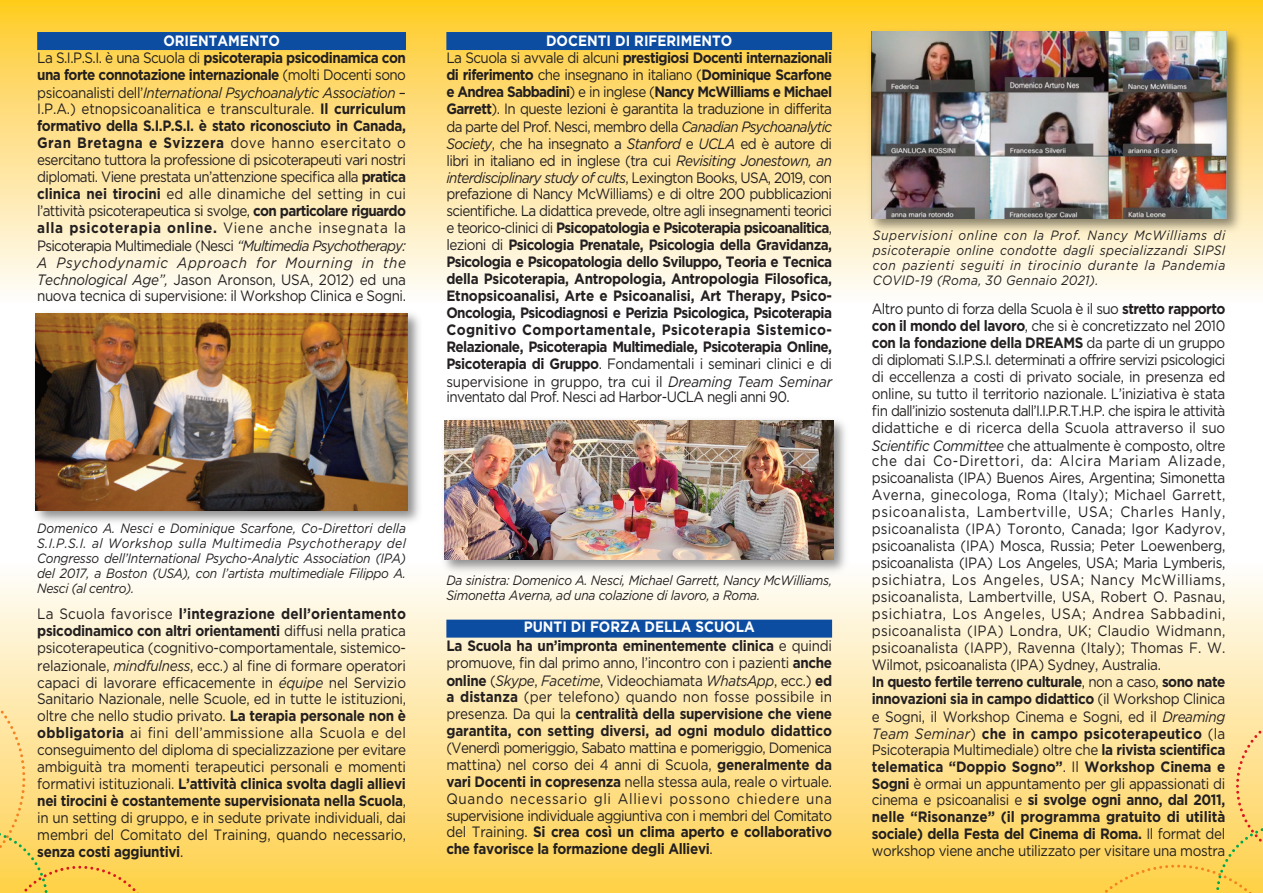
<style>
.page{position:relative;width:1263px;height:893px;background:#fff}
.page>*{position:absolute;margin:0;border:0;box-sizing:border-box;transform-origin:0 0}
.t1{font:15px/17px "Gotham";letter-spacing:-.025em;color:#231f20;text-align:justify;scale:.9 1}
.t2{font:700 15px/17px "Gotham";letter-spacing:-.04em;color:#231f20;text-align:center;scale:.9 1}
.t3{font:15px/17px "Gotham";color:#231f20;scale:.9 1}
.t4{font:15px/17.1px "Gotham";letter-spacing:-.03em;color:#252120;text-align:justify;scale:.9 1}
.t5{font:700 15px/18.8px "Gotham";letter-spacing:-.02em;color:#231f20;text-align:center;scale:.9 1}
.t6{font:15px "Gotham";letter-spacing:-.045em;color:#231f20;scale:.9 1}
.t7{font:italic 13.5px/15px "Gotham";letter-spacing:-.02em;color:#231f20;text-align:justify;scale:.9 1}
.s1{color:#fff}
.s2{font-weight:400}
.s3{font-weight:400;font-style:italic}
.s4{font-weight:700}
.s5{font-style:italic}
.s6{color:#231f20}
.s7{font-weight:700;color:#231f20}
.s8{font-style:italic;color:#231f20}
.s9{color:#252120}
</style>
<div class="page">
<div style="left:0;top:0;width:1263px;height:303px;background:linear-gradient(to bottom,#ffca2a,#fefdfe)"></div>
<div style="left:0;top:563px;width:1263px;height:330px;background:linear-gradient(to bottom,#fefdfb,#ffd04a)"></div>
<div style="left:37px;top:32px;width:369px;height:18px;background:#0d4da1"></div>
<div style="left:446px;top:32px;width:386px;height:18px;background:#0d4da1"></div>
<div style="left:446px;top:620px;width:386px;height:18px;background:#0d4da1"></div>
<img style="left:35px;top:313px;width:385px;height:209px">
<img style="left:36px;top:313px;width:371px;height:197px">
<img style="left:438px;top:420px;width:414px;height:159px">
<img style="left:445px;top:420px;width:388px;height:139px">
<img style="left:865px;top:25px;width:381px;height:213px">
<img style="left:871px;top:32px;width:356px;height:186px">
<svg style="left:0;top:662px;width:162px;height:231px"></svg>
<svg style="left:1062px;top:704px;width:201px;height:189px"></svg>
<p class="t2" style="left:37px;top:32px;width:411px;line-height:17.4px"><span class="s1">ORIENTAMENTO<br></span><span class="s2">La S.I.P.S.I. è una Scuola di</span> psicoterapia psicodinamica con una forte connotazione internazionale <span class="s2">(molti Docenti sono psicoanalisti dell’</span><span class="s3">International Psychoanalytic Association</span> <span class="s2">–</span></p>
<p class="t1" style="left:37px;top:100px;width:411px">I.P.A.) etnopsicoanalitica e transculturale. <span class="s4">Il curriculum formativo della S.I.P.S.I. è stato riconosciuto in Canada, Gran Bretagna e Svizzera</span> dove hanno esercitato o esercitano tuttora la professione di psicoterapeuti vari nostri diplomati. Viene prestata un’attenzione specifica alla <span class="s4">pratica clinica nei tirocini</span> ed alle dinamiche del setting in cui l’attività psicoterapeutica si svolge, <span class="s4">con particolare riguardo alla psicoterapia online.</span> Viene anche insegnata la Psicoterapia Multimediale (Nesci <span class="s5">“Multimedia Psychotherapy:<br>A Psychodynamic Approach for Mourning in the Technological Age”,</span> Jason Aronson, USA, 2012) ed una nuova tecnica di supervisione: il Workshop Clinica e Sogni.</p>
<p class="t7" style="left:37px;top:522px;width:411px">Domenico A. Nesci e Dominique Scarfone, Co-Direttori della S.I.P.S.I. al Workshop sulla Multimedia Psychotherapy del Congresso dell’International Psycho-Analytic Association (IPA) del 2017, a Boston (USA), con l’artista multimediale Filippo A.<br>Nesci (al centro).</p>
<p class="t1" style="left:37px;top:605px;width:411px">La Scuola favorisce <span class="s4">l’integrazione dell’orientamento psicodinamico con altri orientamenti</span> diffusi nella pratica psicoterapeutica (cognitivo-comportamentale, sistemico&shy;relazionale, <span class="s5">mindfulness</span>, ecc.) al fine di formare operatori capaci di lavorare efficacemente in <span class="s5">équipe</span> nel Servizio Sanitario Nazionale, nelle Scuole, ed in tutte le istituzioni, oltre che nello studio privato. <span class="s4">La terapia personale non è obbligatoria</span> ai fini dell’ammissione alla Scuola e del conseguimento del diploma di specializzazione per evitare ambiguità tra momenti terapeutici personali e momenti formativi istituzionali. <span class="s4">L’attività clinica svolta dagli allievi nei tirocini è costantemente supervisionata nella Scuola</span>, in un setting di gruppo, e in sedute private individuali, dai membri del Comitato del Training, quando necessario, <span class="s4">senza costi aggiuntivi</span>.</p>
<p class="t2" style="left:446px;top:32px;width:430px"><span class="s1">DOCENTI DI RIFERIMENTO<br></span><span class="s2">La Scuola si avvale di alcuni</span> prestigiosi Docenti internazionali di riferimento <span class="s2">che insegnano in italiano (</span>Dominique Scarfone e Andrea Sabbadini<span class="s2">) e in inglese (</span>Nancy McWilliams e Michael Garrett<span class="s2">). In queste lezioni è garantita la traduzione in differita da parte del Prof. Nesci, membro della</span> <span class="s3">Canadian Psychoanalytic Society</span><span class="s2">, che ha insegnato a</span> <span class="s3">Stanford</span> <span class="s2">e</span> <span class="s3">UCLA</span> <span class="s2">ed è autore di libri in italiano ed in inglese (tra cui</span> <span class="s3">Revisiting Jonestown, an interdisciplinary study of cults</span><span class="s2">, Lexington Books, USA, 2019, con prefazione di Nancy McWilliams) e di oltre 200 pubblicazioni scientifiche. La didattica prevede, oltre agli insegnamenti teorici e teorico-clinici di</span> Psicopatologia e Psicoterapia psicoanalitica<span class="s2">, lezioni di</span> Psicologia Prenatale, Psicologia della Gravidanza, Psicologia e Psicopatologia dello Sviluppo, Teoria e Tecnica della Psicoterapia, Antropologia, Antropologia Filosofica, Etnopsicoanalisi, Arte e Psicoanalisi, Art Therapy, Psico-Oncologia, Psicodiagnosi e Perizia Psicologica, Psicoterapia Cognitivo Comportamentale, Psicoterapia Sistemico-Relazionale, Psicoterapia Multimediale, Psicoterapia Online, Psicoterapia di Gruppo<span class="s2">. Fondamentali i seminari clinici e di supervisione in gruppo, tra cui il</span> <span class="s3">Dreaming Team Seminar</span></p>
<p class="t6" style="left:446px;top:389px;width:383px">inventato dal Prof. Nesci ad Harbor-UCLA negli anni 90.</p>
<p class="t7" style="left:446px;top:574px;width:430px">Da sinistra: Domenico A. Nesci, Michael Garrett, Nancy McWilliams,<br>Simonetta Averna, ad una colazione di lavoro, a Roma.</p>
<p class="t5" style="left:446px;top:617px;width:430px"><span class="s1">PUNTI DI FORZA DELLA SCUOLA<br></span>La Scuola ha un’impronta eminentemente clinica <span class="s2">e quindi</span></p>
<p class="t1" style="left:446px;top:653px;width:430px;line-height:18px">promuove, fin dal primo anno, l’incontro con i pazienti <span class="s4">anche online</span> (<span class="s5">Skype</span>, <span class="s5">Facetime</span>, Videochiamata <span class="s5">WhatsApp</span>, ecc.) <span class="s4">ed</span></p>
<p class="t2" style="left:446px;top:688px;width:430px;text-align:justify">a distanza <span class="s2">(per telefono) quando non fosse possibile in presenza. Da qui la</span> centralità della supervisione che viene garantita, con setting diversi, ad ogni modulo didattico</p>
<p class="t1" style="left:446px;top:739px;width:430px">(Venerdì pomeriggio, Sabato mattina e pomeriggio, Domenica mattina) nel corso dei 4 anni di Scuola, <span class="s4">generalmente da vari Docenti in copresenza</span> nella stessa aula, reale o virtuale.<br>Quando necessario gli Allievi possono chiedere una supervisione individuale aggiuntiva con i membri del Comitato del Training. <span class="s4">Si crea così un clima aperto e collaborativo che favorisce la formazione degli Allievi</span>.</p>
<p class="t7" style="left:873px;top:229px;width:393px">Supervisioni online con la Prof. Nancy McWilliams di psicoterapie online condotte dagli specializzandi SIPSI con pazienti seguiti in tirocinio durante la Pandemia COVID-19 (Roma, 30 Gennaio 2021).</p>
<p class="t4" style="left:872px;top:300px;width:394px"><span class="s6">Altro punto di forza della Scuola è il suo</span> <span class="s7">stretto rapporto con il mondo del lavoro</span><span class="s6">, che si è concretizzato nel 2010 </span><span class="s4">con la fondazione della DREAMS</span> da parte di un gruppo di diplomati S.I.P.S.I. determinati a offrire servizi psicologici di eccellenza a costi di privato sociale, in presenza ed online, su tutto il territorio nazionale. L’iniziativa è stata fin dall’inizio sostenuta <span class="s6">dall’I.I.P.R.T.H.P. che ispira le attività didattiche e di ricerca della Scuola attraverso il suo </span><span class="s8">Scientific Committee</span> <span class="s6">che attualmente è composto, oltre</span></p>
<p class="t3" style="left:872px;top:452px;width:394px">che dai Co-Direttori, da: Alcira Mariam Alizade, psicoanalista (IPA) Buenos Aires, Argentina; Simonetta Averna, ginecologa, Roma (Italy); Michael Garrett, psicoanalista, Lambertville, USA; Charles Hanly, psicoanalista (IPA) Toronto, Canada; Igor Kadyrov, psicoanalista (IPA) Mosca, Russia; Peter Loewenberg, psicoanalista (IPA) Los Angeles, USA; Maria Lymberis, psichiatra, Los Angeles, USA; Nancy McWilliams, psicoanalista, Lambertville, USA, Robert O. Pasnau, psichiatra, Los Angeles, USA; Andrea Sabbadini, psicoanalista (IPA) Londra, UK; Claudio Widmann, psicoanalista (IAPP), Ravenna (Italy); Thomas F. W.<br>Wilmot, psicoanalista (IPA) Sydney, Australia<span class="s9">.<br></span><span class="s4">In questo fertile terreno culturale</span>, non a caso, <span class="s4">sono nate innovazioni sia in campo didattico</span> (il Workshop Clinica e Sogni, il Workshop Cinema e Sogni, ed il <span class="s5">Dreaming Team Seminar</span>) <span class="s4">che in campo psicoterapeutico</span> (la Psicoterapia Multimediale) oltre che <span class="s4">la rivista scientifica telematica “Doppio Sogno”</span>. Il <span class="s4">Workshop Cinema e Sogni</span> è ormai un appuntamento per gli appassionati di cinema e psicoanalisi e <span class="s4">si svolge ogni anno, dal 2011, nelle “Risonanze” (il programma gratuito di utilità sociale) della Festa del Cinema di Roma.</span> Il format del workshop viene anche utilizzato per visitare una mostra</p>
</div>
